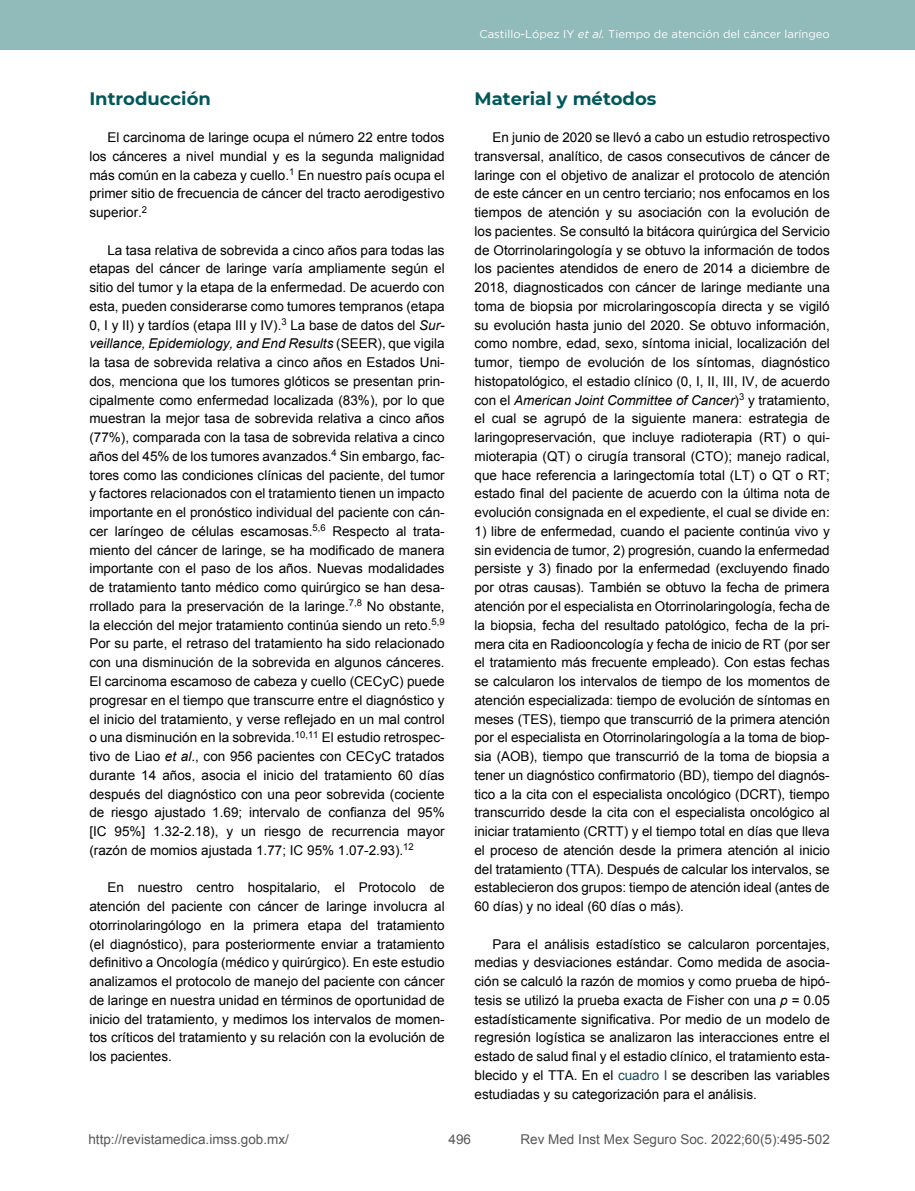
<style>
.page{position:relative;width:915px;height:1191px;background:#fff}
.page>*{position:absolute;margin:0;border:0;box-sizing:border-box;transform-origin:0 0}
.t1{font:700 18px "Montserrat";color:#01575a}
.t2{font:13.5px/18.8px "Arial";color:#000;text-align:justify}
.t3{font:13.5px "Arial";color:#575756}
.t4{font:11.25px "Gotham";color:#fff}
.s1{font-style:italic}
.s2{color:#1b4e4e}
</style>
<div class="page">
<div style="left:0;top:0;width:914px;height:50px;background:#91baba"></div>
<h1 class="t1" style="left:89px;top:85px;width:123px">Introducción</h1>
<p class="t2" style="left:89px;top:128px;width:357px;text-indent:18px">El carcinoma de laringe ocupa el número 22 entre todos los cánceres a nivel mundial y es la segunda malignidad más comú n en la cabeza y cuello.<sup>1</sup> En nuestro país ocupa el primer sitio de frecuencia de cáncer del tracto aerodigestivo superior.<sup>2</sup></p>
<p class="t2" style="left:89px;top:241px;width:357px;text-indent:18px">La tasa relativa de sobrevida a cinco años para todas las etapas del cáncer de laringe varía ampliamente según el sitio del tumor y la etapa de la enfermedad. De acuerdo con esta, pueden considerarse como tumores tempranos (etapa 0, I y II) y tardíos (etapa III y IV).<sup>3</sup> La base de datos del <span class="s1">Sur&shy;veillance, Epidemiology, and End Results</span> (SEER), que vigila la tasa de sobrevida relativa a cinco años en Estados Uni&shy;dos, menciona que los tumores glóticos se presentan prin&shy;cipalmente como enfermedad localizada (83%), por lo que muestran la mejor tasa de sobrevida relativa a cinco años (77%), comparada con la tasa de sobrevida relativa a cinco años del 45% de los tumores avanzados.<sup>4</sup> Sin embargo, fac&shy;tores como las condiciones clínicas del paciente, del tumor y factores relacionados con el tratamiento tienen un impacto importante en el pronóstico individual del paciente con cán&shy;cer laríngeo de células escamosas.<sup>5,6</sup> Respecto al trata&shy;miento del cáncer de laringe, se ha modificado de manera importante con el paso de los años. Nuevas modalidades de tratamiento tanto médico como quirúrgico se han desa&shy;rrollado para la preservación de la laringe.<sup>7,8</sup> No obstante, la elección del mejor tratamiento continúa siendo un reto.<sup>5,9<br></sup>Por su parte, el retraso del tratamiento ha sido relacionado con una disminución de la sobrevida en algunos cánceres.<br>El carcinoma escamoso de cabeza y cuello (CECyC) puede progresar en el tiempo que transcurre entre el diagnóstico y el inicio del tratamiento, y verse reflejado en un mal control o una disminución en la sobrevida.<sup>10,11</sup> El estudio retrospec&shy;tivo de Liao <span class="s1">et al</span>., con 956 pacientes con CECyC tratados durante 14 años, asocia el inicio del tratamiento 60 días después del diagnóstico con una peor sobrevida (cociente de riesgo ajustado 1.69; intervalo de confianza del 95% [IC 95%] 1.32-2.18), y un riesgo de recurrencia mayor (razón de momios ajustada 1.77; IC 95% 1.07-2.93).<sup>12</sup></p>
<p class="t2" style="left:89px;top:878px;width:357px;text-indent:18px">En nuestro centro hospitalario, el Protocolo de atención del paciente con cáncer de laringe involucra al otorrinolaringólogo en la primera etapa del tratamiento (el diagnóstico), para posteriormente enviar a tratamiento definitivo a Oncología (médico y quirúrgico). En este estudio analizamos el protocolo de manejo del paciente con cáncer de laringe en nuestra unidad en términos de oportunidad de inicio del tratamiento, y medimos los intervalos de momen&shy;tos críticos del tratamiento y su relación con la evolución de los pacientes.</p>
<p class="t4" style="left:479px;top:28px;width:352px">Castillo-López IY <span class="s1">et al.</span> Tiempo de atención del cáncer laríngeo</p>
<h1 class="t1" style="left:474px;top:85px;width:183px">Material y métodos</h1>
<p class="t2" style="left:474px;top:128px;width:357px;text-indent:18px">En junio de 2020 se llevó a cabo un estudio retrospectivo transversal, analítico, de casos consecutivos de cáncer de laringe con el objetivo de analizar el protocolo de atención de este cáncer en un centro terciario; nos enfocamos en los tiempos de atención y su asociación con la evolución de los pacientes. Se consultó la bitácora quirúrgica del Servicio de Otorrinolaringología y se obtuvo la información de todos los pacientes atendidos de enero de 2014 a diciembre de 2018, diagnosticados con cáncer de laringe mediante una toma de biopsia por microlaringoscopía directa y se vigiló su evolución hasta junio del 2020. Se obtuvo información, como nombre, edad, sexo, síntoma inicial, localización del tumor, tiempo de evolución de los síntomas, diagnóstico histopatológico, el estadio clínico (0, I, II, III, IV, de acuerdo con el <span class="s1">American Joint Committee of Cancer</span>)<sup>3</sup> y tratamiento, el cual se agrupó de la siguiente manera: estrategia de laringopreservación, que incluye radioterapia (RT) o qui&shy;mioterapia (QT) o cirugía transoral (CTO); manejo radical, que hace referencia a laringectomía total (LT) o QT o RT; estado final del paciente de acuerdo con la última nota de evolución consignada en el expediente, el cual se divide en:</p>
<p class="t2" style="left:474px;top:522px;width:357px">1) libre de enfermedad, cuando el paciente continúa vivo y sin evidencia de tumor, 2) progresión, cuando la enfermedad persiste y 3) finado por la enfermedad (excluyendo finado por otras causas). También se obtuvo la fecha de primera atención por el especialista en Otorrinolaringología, fecha de la biopsia, fecha del resultado patológico, fecha de la pri&shy;mera cita en Radiooncología y fecha de inicio de RT (por ser el tratamiento más frecuente empleado). Con estas fechas se calcularon los intervalos de tiempo de los momentos de atención especializada: tiempo de evolución de síntomas en meses (TES), tiempo que transcurrió de la primera atención por el especialista en Otorrinolaringología a la toma de biop&shy;sia (AOB), tiempo que transcurrió de la toma de biopsia a tener un diagnóstico confirmatorio (BD), tiempo del diagnós&shy;tico a la cita con el especialista oncológico (DCRT), tiempo transcurrido desde la cita con el especialista oncológico al iniciar tratamiento (CRTT) y el tiempo total en días que lleva el proceso de atención desde la primera atención al inicio del tratamiento (TTA). Después de calcular los intervalos, se establecieron dos grupos: tiempo de atención ideal (antes de 60 días) y no ideal (60 días o más).</p>
<p class="t2" style="left:474px;top:934px;width:357px;text-indent:18px">Para el análisis estadístico se calcularon porcentajes, medias y desviaciones estándar. Como medida de asocia&shy;ción se calculó la razón de momios y como prueba de hipó&shy;tesis se utilizó la prueba exacta de Fisher con una <span class="s1">p</span> = 0.05 estadísticamente significativa. Por medio de un modelo de regresión logística se analizaron las interacciones entre el estado de salud final y el estadio clínico, el tratamiento esta&shy;blecido y el TTA. En el <span class="s2">cuadro I</span> se describen las variables estudiadas y su categorización para el análisis.</p>
<p class="t3" style="left:88px;top:1130px;width:202px">http://revistamedica.imss.gob.mx/</p>
<p class="t3" style="left:520px;top:1130px;width:311px">Rev Med Inst Mex Seguro Soc. 2022;60(5):495-502</p>
<p class="t3" style="left:448px;top:1130px;width:24px">496</p>
</div>
